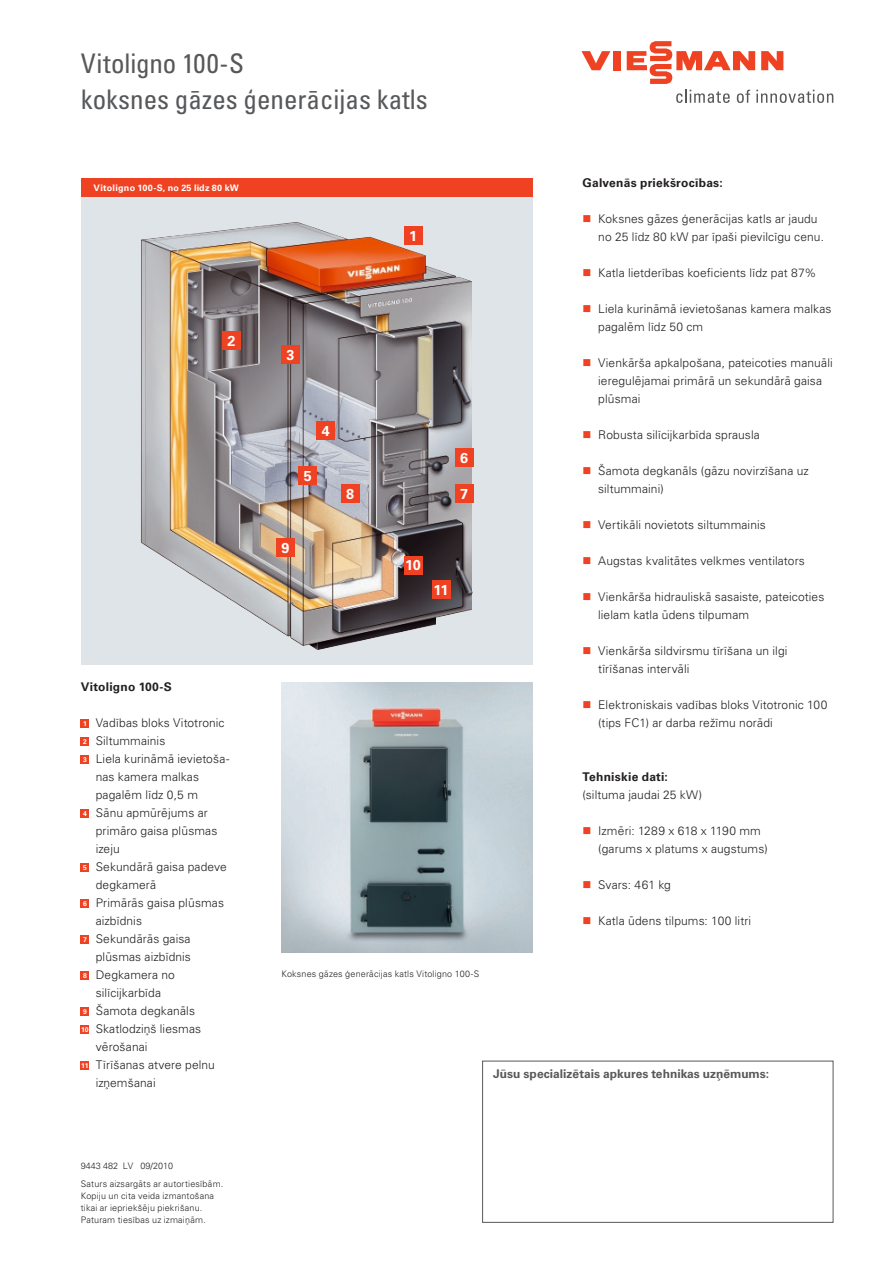
<style>
.page{position:relative;width:893px;height:1263px;background:#fff}
.page>*{position:absolute;margin:0;border:0;box-sizing:border-box;transform-origin:0 0}
.t1{font:condensed 27px/36px "Univers LTCYR 57";color:#57585a}
.t2{font:700 14.4px "Univers LT Std";color:#fff}
.t3{font:300 12px/18px "Univers LTCYR 45";letter-spacing:.01em;color:#231f20}
.t4{font:700 12px "Univers LTCYR 65";letter-spacing:.02em;color:#231f20}
.t5{font:700 12px "Univers LTCYR 65";color:#57585a}
.t6{font:300 9px/12px "Univers LTCYR 45";letter-spacing:.015em;color:#231f20}
.t7{font:700 9px "Univers LTCYR 65";letter-spacing:.03em;color:#fff}
.s1{font-family:"Univers LT Std";font-weight:700;font-size:6.75px;color:#fff}
.s2{color:#ef4222}
</style>
<div class="page">
<div style="left:81px;top:197px;width:451px;height:468px;background:#dfe4e8"></div>
<img style="left:141px;top:222px;width:332px;height:428px">
<img style="left:281px;top:683px;width:251px;height:270px">
<div style="left:482px;top:1061px;width:351px;height:162px;border:1px solid #57585a"></div>
<svg style="left:676px;top:90px;width:54px;height:13px"></svg>
<svg style="left:737px;top:90px;width:13px;height:13px"></svg>
<svg style="left:756px;top:90px;width:77px;height:13px"></svg>
<div style="left:613px;top:51px;width:7px;height:19px;background:#ef4222"></div>
<svg style="left:581px;top:51px;width:29px;height:19px"></svg>
<svg style="left:627px;top:41px;width:128px;height:43px"></svg>
<svg style="left:761px;top:51px;width:22px;height:19px"></svg>
<div style="left:81px;top:179px;width:451px;height:18px;background:#ef4222"></div>
<div style="left:404px;top:227px;width:18px;height:18px;background:#ef4222"></div>
<div style="left:222px;top:332px;width:18px;height:18px;background:#ef4222"></div>
<div style="left:281px;top:345px;width:19px;height:19px;background:#ef4222"></div>
<div style="left:317px;top:422px;width:18px;height:18px;background:#ef4222"></div>
<div style="left:299px;top:467px;width:18px;height:18px;background:#ef4222"></div>
<div style="left:455px;top:449px;width:18px;height:18px;background:#ef4222"></div>
<div style="left:455px;top:485px;width:18px;height:18px;background:#ef4222"></div>
<div style="left:341px;top:485px;width:18px;height:18px;background:#ef4222"></div>
<div style="left:276px;top:539px;width:18px;height:18px;background:#ef4222"></div>
<div style="left:81px;top:719px;width:8px;height:8px;background:#ef4222"></div>
<div style="left:81px;top:737px;width:8px;height:8px;background:#ef4222"></div>
<div style="left:81px;top:755px;width:8px;height:8px;background:#ef4222"></div>
<div style="left:81px;top:809px;width:8px;height:8px;background:#ef4222"></div>
<div style="left:81px;top:863px;width:8px;height:8px;background:#ef4222"></div>
<div style="left:81px;top:899px;width:8px;height:8px;background:#ef4222"></div>
<div style="left:81px;top:935px;width:8px;height:8px;background:#ef4222"></div>
<div style="left:81px;top:971px;width:8px;height:8px;background:#ef4222"></div>
<div style="left:81px;top:1007px;width:8px;height:8px;background:#ef4222"></div>
<div style="left:81px;top:1025px;width:8px;height:8px;background:#ef4222"></div>
<div style="left:81px;top:1061px;width:8px;height:8px;background:#ef4222"></div>
<div style="left:432px;top:580px;width:18px;height:18px;background:#ef4222"></div>
<div style="left:404px;top:556px;width:18px;height:18px;background:#ef4222"></div>
<h1 class="t1" style="left:81px;top:44px;width:348px">Vitoligno 100-S<br>koksnes gāzes ģenerācijas katls</h1>
<p class="t7" style="left:94px;top:181px;width:147px">Vitoligno 100-S, no 25 līdz 80 kW</p>
<p class="t2" style="left:227px;top:332px;width:9px">2</p>
<p class="t4" style="left:81px;top:679px;width:93px">Vitoligno 100-S</p>
<p class="t3" style="left:83px;top:714px;width:143px"><span class="s1">1</span> Vadības bloks Vitotronic</p>
<p class="t3" style="left:83px;top:732px;width:84px"><span class="s1">2</span> Siltummainis</p>
<p class="t3" style="left:83px;top:750px;width:148px"><span class="s1">3</span> Liela kurināmā ievietoša-</p>
<p class="t3" style="left:96px;top:768px;width:105px">nas kamera malkas</p>
<p class="t3" style="left:96px;top:786px;width:104px">pagalēm līdz 0,5 m</p>
<p class="t3" style="left:83px;top:804px;width:126px"><span class="s1">4</span> Sānu apmūrējums ar</p>
<p class="t3" style="left:96px;top:822px;width:123px">primāro gaisa plūsmas</p>
<p class="t3" style="left:96px;top:840px;width:25px">izeju</p>
<p class="t3" style="left:83px;top:858px;width:145px"><span class="s1">5</span> Sekundārā gaisa padeve</p>
<p class="t3" style="left:96px;top:876px;width:62px">degkamerā</p>
<p class="t3" style="left:83px;top:894px;width:142px"><span class="s1">6</span> Primārās gaisa plūsmas</p>
<p class="t3" style="left:96px;top:912px;width:48px">aizbīdnis</p>
<p class="t3" style="left:83px;top:930px;width:109px"><span class="s1">7</span> Sekundārās gaisa</p>
<p class="t3" style="left:96px;top:948px;width:97px">plūsmas aizbīdnis</p>
<p class="t3" style="left:83px;top:966px;width:93px"><span class="s1">8</span> Degkamera no</p>
<p class="t3" style="left:96px;top:984px;width:67px">silīcijkarbīda</p>
<p class="t3" style="left:83px;top:1002px;width:114px"><span class="s1">9</span> Šamota degkanāls</p>
<p class="t3" style="left:81px;top:1020px;width:121px"><span class="s1">10</span> Skatlodzi¸nš liesmas</p>
<p class="t3" style="left:96px;top:1038px;width:53px">vērošanai</p>
<p class="t3" style="left:81px;top:1056px;width:135px"><span class="s1">11</span> Tīrīšanas atvere pelnu</p>
<p class="t3" style="left:96px;top:1074px;width:61px">iz¸nemšanai</p>
<p class="t2" style="left:409px;top:227px;width:9px">1</p>
<p class="t2" style="left:287px;top:346px;width:9px">3</p>
<p class="t2" style="left:322px;top:422px;width:9px">4</p>
<p class="t2" style="left:304px;top:467px;width:9px">5</p>
<p class="t2" style="left:460px;top:449px;width:9px">6</p>
<p class="t2" style="left:346px;top:485px;width:9px">8</p>
<p class="t2" style="left:460px;top:485px;width:9px">7</p>
<p class="t2" style="left:281px;top:539px;width:9px">9</p>
<p class="t2" style="left:405px;top:557px;width:17px">10</p>
<p class="t2" style="left:434px;top:581px;width:17px">11</p>
<p class="t6" style="left:281px;top:968px;width:199px">Koksnes gāzes ģenerācijas katls Vitoligno 100-S</p>
<p class="t4" style="left:583px;top:175px;width:142px">Galvenās priekšrocības:</p>
<p class="t3" style="left:598px;top:210px;width:227px;text-indent:-16px"><span class="s2">■</span> Koksnes gāzes ģenerācijas katls ar jaudu no 25 līdz 80 kW par īpaši pievilcīgu cenu.</p>
<p class="t3" style="left:583px;top:264px;width:235px"><span class="s2">■</span> Katla lietderības koeficients līdz pat 87%</p>
<p class="t3" style="left:598px;top:300px;width:235px;text-indent:-16px"><span class="s2">■</span> Liela kurināmā ievietošanas kamera malkas pagalēm līdz 50 cm</p>
<p class="t3" style="left:598px;top:354px;width:236px;text-indent:-16px"><span class="s2">■</span> Vienkārša apkalpošana, pateicoties manuāli ieregulējamai primārā un sekundārā gaisa plūsmai</p>
<p class="t3" style="left:583px;top:426px;width:179px"><span class="s2">■</span> Robusta silīcijkarbīda sprausla</p>
<p class="t3" style="left:598px;top:462px;width:212px;text-indent:-16px"><span class="s2">■</span> Šamota degkanāls (gāzu novirzīšana uz siltummaini)</p>
<p class="t3" style="left:583px;top:516px;width:185px"><span class="s2">■</span> Vertikāli novietots siltummainis</p>
<p class="t3" style="left:583px;top:552px;width:224px"><span class="s2">■</span> Augstas kvalitātes velkmes ventilators</p>
<p class="t3" style="left:598px;top:588px;width:228px;text-indent:-16px"><span class="s2">■</span> Vienkārša hidrauliskā sasaiste, pateicoties lielam katla ūdens tilpumam</p>
<p class="t3" style="left:598px;top:642px;width:191px;text-indent:-16px"><span class="s2">■</span> Vienkārša sildvirsmu tīrīšana un ilgi tīrīšanas intervāli</p>
<p class="t3" style="left:598px;top:696px;width:231px;text-indent:-16px"><span class="s2">■</span> Elektroniskais vadības bloks Vitotronic 100 (tips FC1) ar darba režīmu norādi</p>
<p class="t4" style="left:583px;top:769px;width:87px">Tehniskie dati:</p>
<p class="t3" style="left:583px;top:786px;width:121px">(siltuma jaudai 25 kW)</p>
<p class="t3" style="left:598px;top:822px;width:171px;text-indent:-16px"><span class="s2">■</span> Izmēri: 1289 x 618 x 1190 mm (garums x platums x augstums)</p>
<p class="t3" style="left:583px;top:876px;width:90px"><span class="s2">■</span> Svars: 461 kg</p>
<p class="t3" style="left:583px;top:912px;width:170px"><span class="s2">■</span> Katla ūdens tilpums: 100 litri</p>
<p class="t5" style="left:493px;top:1066px;width:277px">Jūsu specializētais apkures tehnikas uz¸nēmums:</p>
<p class="t6" style="left:81px;top:1156px;width:144px;line-height:18px">9443 482 LV 09/2010<br>Saturs aizsargāts ar autortiesībām.</p>
<p class="t6" style="left:81px;top:1189px;width:135px">Kopiju un cita veida izmantošana tikai ar iepriekšēju piekrišanu.<br>Paturam tiesības uz izmai ¸nām.</p>
</div>
